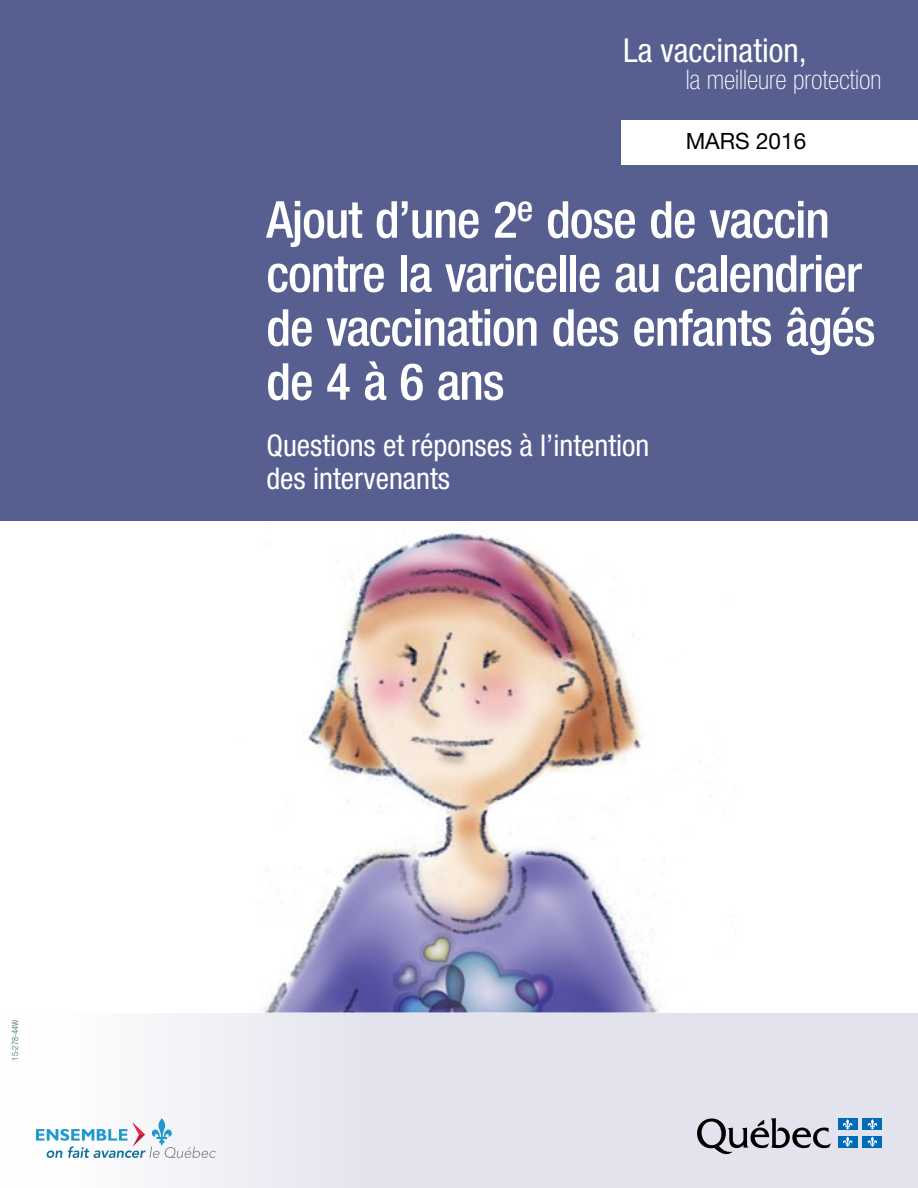
<style>
.page{position:relative;width:918px;height:1188px;background:#fff}
.page>*{position:absolute;margin:0;border:0;box-sizing:border-box;transform-origin:0 0}
.t1{font:500 condensed 51px/54px "Helvetica Neue LT Std";letter-spacing:-.02em;color:#fff}
.t2{font:condensed 33px "Helvetica Neue LT Std";color:#fff}
.t3{font:condensed 30px/33px "Helvetica Neue LT Std";color:#fff}
.t4{font:100 condensed 27px "Helvetica Neue LT Std";color:#fff}
.t5{font:22.5px "Helvetica Neue LT Std";color:#000}
.t6{font:300 condensed 8.55px "Helvetica Neue LT Std";color:#336969}
</style>
<div class="page">
<div style="left:0;top:1013px;width:918px;height:175px;background:linear-gradient(to right,#f7f7fa,#dbdbea)"></div>
<svg style="left:697px;top:1118px;width:134px;height:37px;background:#a8a8b0"></svg>
<div style="left:838px;top:1118px;width:19px;height:12px;background:#006cb7"></div>
<svg style="left:843px;top:1119px;width:10px;height:11px"></svg>
<div style="left:863px;top:1118px;width:19px;height:12px;background:#006cb7"></div>
<svg style="left:867px;top:1119px;width:11px;height:11px"></svg>
<div style="left:838px;top:1136px;width:19px;height:12px;background:#006cb7"></div>
<svg style="left:843px;top:1136px;width:10px;height:11px"></svg>
<div style="left:863px;top:1136px;width:19px;height:12px;background:#006cb7"></div>
<svg style="left:867px;top:1136px;width:11px;height:11px"></svg>
<svg style="left:36px;top:1118px;width:180px;height:40px"></svg>
<img style="left:261px;top:529px;width:398px;height:483px">
<div style="left:0;top:0;width:918px;height:521px;background:#565f90"></div>
<div style="left:622px;top:120px;width:296px;height:45px;background:#fff"></div>
<p class="t6" style="left:10px;top:1061px;width:42px;rotate:-90deg">15-278-44W</p>
<p class="t2" style="left:623px;top:31px;width:185px">La vaccination,</p>
<p class="t4" style="left:686px;top:64px;width:197px">la meilleure protection</p>
<p class="t5" style="left:686px;top:128px;width:122px">MARS 2016</p>
<p class="t1" style="left:266px;top:192px;width:611px">Ajout d’une 2<sup>e</sup> dose de vaccin contre la varicelle au calendrier de vaccination des enfants âgés de 4 à 6 ans</p>
<p class="t3" style="left:266px;top:429px;width:385px">Questions et réponses à l’intention des intervenants</p>
</div>
